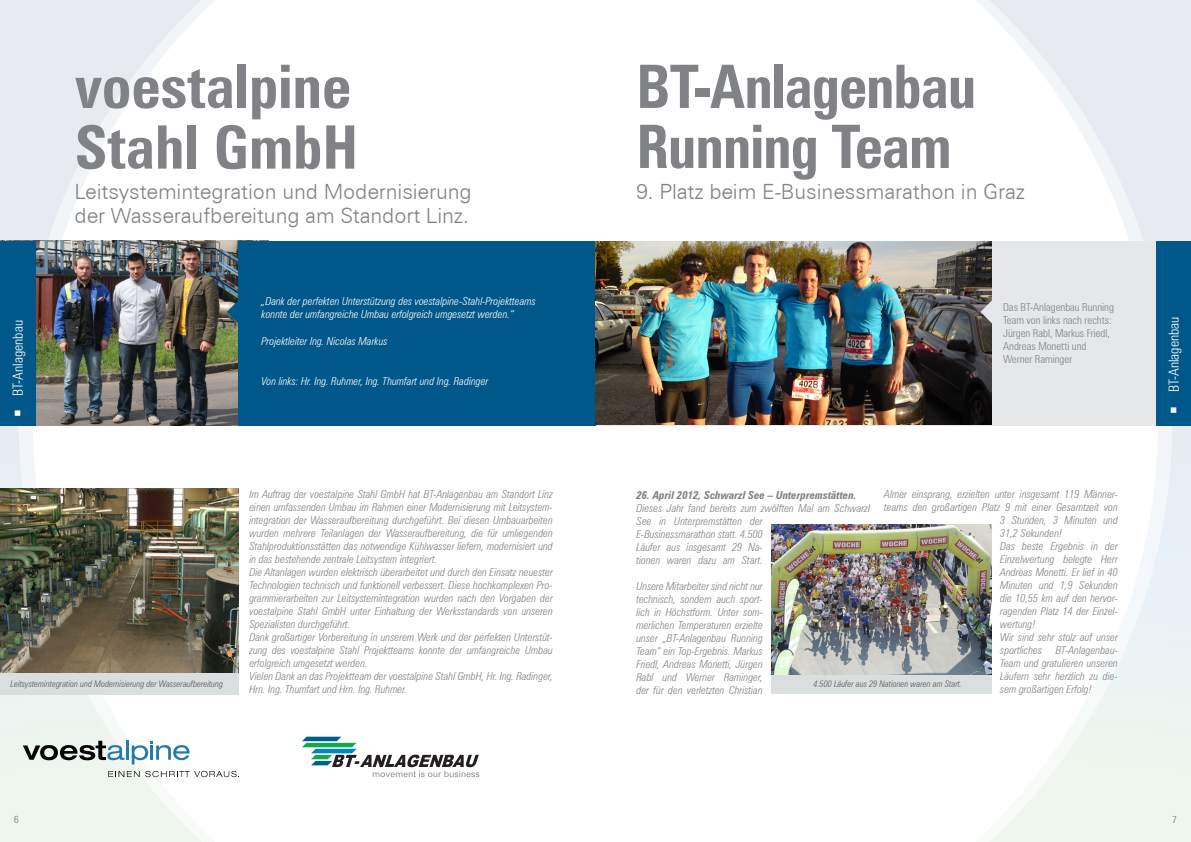
<style>
.page{position:relative;width:1191px;height:842px;background:#fff}
.page>*{position:absolute;margin:0;border:0;box-sizing:border-box;transform-origin:0 0}
.t1{font:700 60px/60px "Zurich BTG Condensed";letter-spacing:-.015em;color:#808285;scale:.96 1}
.t2{font:700 60px/60.7px "Zurich BTG Condensed";letter-spacing:-.015em;color:#808285}
.t3{font:21px/23.7px "Zurich BTG Light";letter-spacing:-.005em;color:#808285}
.t4{font:14px "Zurich BTGLC";color:#fff}
.t5{font:italic 11px/13px "Zurich BTGLC";color:#808285}
.t6{font:italic 11px/13px "Zurich BTGLC";color:#fff}
.t7{font:11px/13px "Zurich BTGLC";color:#808285}
.t8{font:italic 700 condensed 11px "Zurich BT";color:#808285}
.t9{font:10px "Zurich BTGLC";color:#57585a}
.t10{font:italic 9px "Zurich BTGLC";color:#57585a}
</style>
<div class="page">
<svg style="left:979px;top:0;width:212px;height:842px"></svg>
<svg style="left:0;top:0;width:211px;height:842px"></svg>
<div style="left:0;top:241px;width:1191px;height:184px;background:#e6e7e9"></div>
<img style="left:35px;top:241px;width:203px;height:184px">
<div style="left:238px;top:241px;width:357px;height:184px;background:#005789"></div>
<div style="left:0;top:241px;width:35px;height:184px;background:#005789"></div>
<div style="left:1156px;top:241px;width:35px;height:184px;background:#005789"></div>
<div style="left:771px;top:524px;width:220px;height:170px;background:#dadede"></div>
<img style="left:771px;top:524px;width:220px;height:151px">
<svg style="left:227px;top:301px;width:11px;height:22px"></svg>
<svg style="left:302px;top:737px;width:177px;height:40px"></svg>
<img style="left:595px;top:242px;width:396px;height:182px">
<svg style="left:980px;top:301px;width:12px;height:22px"></svg>
<div style="left:0;top:635px;width:238px;height:59px;background:#dadede"></div>
<img style="left:0;top:489px;width:238px;height:184px">
<svg style="left:108px;top:771px;width:131px;height:6px"></svg>
<svg style="left:23px;top:741px;width:167px;height:23px"></svg>
<p class="t4" style="left:9px;top:417px;width:99px;rotate:-90deg">○ BT-Anlagenbau</p>
<h1 class="t2" style="left:75px;top:55px;width:285px">voestalpine<br>Stahl GmbH</h1>
<h2 class="t3" style="left:75px;top:180px;width:399px">Leitsystemintegration und Modernisierung der Wasseraufbereitung am Standort Linz.</h2>
<p class="t6" style="left:261px;top:294px;width:276px">„Dank der perfekten Unterstützung des voestalpine-Stahl-Projektteams konnte der umfangreiche Umbau erfolgreich umgesetzt werden.“</p>
<p class="t6" style="left:261px;top:334px;width:128px">Projektleiter Ing. Nicolas Markus</p>
<p class="t6" style="left:261px;top:375px;width:228px">Von links: Hr. Ing. Ruhmer, Ing. Thumfart und Ing. Radinger</p>
<h1 class="t1" style="left:636px;top:56px;width:355px">BT-Anlagenbau<br>Running Team</h1>
<h2 class="t3" style="left:636px;top:179px;width:390px">9. Platz beim E-Businessmarathon in Graz</h2>
<p class="t7" style="left:1003px;top:301px;width:112px">Das BT-Anlagenbau Running<br>Team von links nach rechts:<br>Jürgen Rabl, Markus Friedl,<br>Andreas Monetti und<br>Werner Raminger</p>
<p class="t5" style="left:249px;top:488px;width:305px">Im Auftrag der voestalpine Stahl GmbH hat BT-Anlagenbau am Standort Linz einen umfassenden Umbau im Rahmen einer Modernisierung mit Leitsystem&shy;integration der Wasseraufbereitung durchgeführt. Bei diesen Umbauarbeiten wurden mehrere Teilanlagen der Wasseraufbereitung, die für umliegenden Stahlproduktionsstätten das notwendige Kühlwasser liefern, modernisiert und in das bestehende zentrale Leitsystem integriert.<br>Die Altanlagen wurden elektrisch überarbeitet und durch den Einsatz neuester Technologien technisch und funktionell verbessert. Diese hochkomplexen Pro&shy;grammierarbeiten zur Leitsystemintegration wurden nach den Vorgaben der voestalpine Stahl GmbH unter Einhaltung der Werksstandards von unseren Spezialisten durchgeführt.<br>Dank großartiger Vorbereitung in unserem Werk und der perfekten Unterstüt&shy;zung des voestalpine Stahl Projektteams konnte der umfangreiche Umbau erfolgreich umgesetzt werden.<br>Vielen Dank an das Projektteam der voestalpine Stahl GmbH, Hr. Ing. Radinger, Hrn. Ing. Thumfart und Hrn. Ing. Ruhmer.</p>
<p class="t5" style="left:884px;top:488px;width:235px">Almer einsprang, erzielten unter insgesamt 119 Männer-</p>
<p class="t5" style="left:884px;top:501px;width:235px">teams den großartigen Platz 9 mit einer Gesamtzeit von</p>
<p class="t5" style="left:1000px;top:514px;width:119px">3 Stunden, 3 Minuten und</p>
<p class="t5" style="left:1000px;top:527px;width:63px">31,2 Sekunden!</p>
<p class="t5" style="left:1000px;top:540px;width:119px">Das beste Ergebnis in der</p>
<p class="t5" style="left:1000px;top:553px;width:119px">Einzelwertung belegte Herr</p>
<p class="t5" style="left:1000px;top:566px;width:119px">Andreas Monetti. Er lief in 40</p>
<p class="t5" style="left:1000px;top:579px;width:119px">Minuten und 1,9 Sekunden</p>
<p class="t5" style="left:1000px;top:592px;width:119px">die 10,55 km auf den hervor-</p>
<p class="t5" style="left:1000px;top:605px;width:119px">ragenden Platz 14 der Einzel-</p>
<p class="t5" style="left:1000px;top:618px;width:37px">wertung!</p>
<p class="t5" style="left:1000px;top:631px;width:119px">Wir sind sehr stolz auf unser</p>
<p class="t5" style="left:1000px;top:644px;width:119px">sportliches BT-Anlagenbau-</p>
<p class="t5" style="left:1000px;top:657px;width:119px">Team und gratulieren unseren</p>
<p class="t5" style="left:1000px;top:670px;width:119px">Läufern sehr herzlich zu die-</p>
<p class="t5" style="left:1000px;top:683px;width:93px">sem großartigen Erfolg!</p>
<p class="t8" style="left:636px;top:488px;width:221px">26. April 2012, Schwarzl See – Unterpremstätten.</p>
<p class="t5" style="left:636px;top:501px;width:235px">Dieses Jahr fand bereits zum zwölften Mal am Schwarzl See in Unterpremstätten der<br>E-Businessmarathon statt. 4.500<br>Läufer aus insgesamt 29 Na-<br>tionen waren dazu am Start.</p>
<p class="t5" style="left:636px;top:579px;width:128px;text-align:justify">Unsere Mitarbeiter sind nicht nur technisch, sondern auch sport&shy;lich in Höchstform. Unter som&shy;merlichen Temperaturen erzielte unser „BT-Anlagenbau Running Team“ ein Top-Ergebnis. Markus Friedl, Andreas Monetti, Jürgen Rabl und Werner Raminger, der für den verletzten Christian</p>
<p class="t10" style="left:11px;top:678px;width:214px">Leitsystemintegration und Modernisierung der Wasseraufbereitung</p>
<p class="t10" style="left:813px;top:678px;width:150px">4.500 Läufer aus 29 Nationen waren am Start.</p>
<p class="t4" style="left:1165px;top:414px;width:99px;rotate:-90deg">○ BT-Anlagenbau</p>
<p class="t9" style="left:14px;top:814px;width:6px">6</p>
<p class="t9" style="left:1172px;top:814px;width:6px">7</p>
</div>
